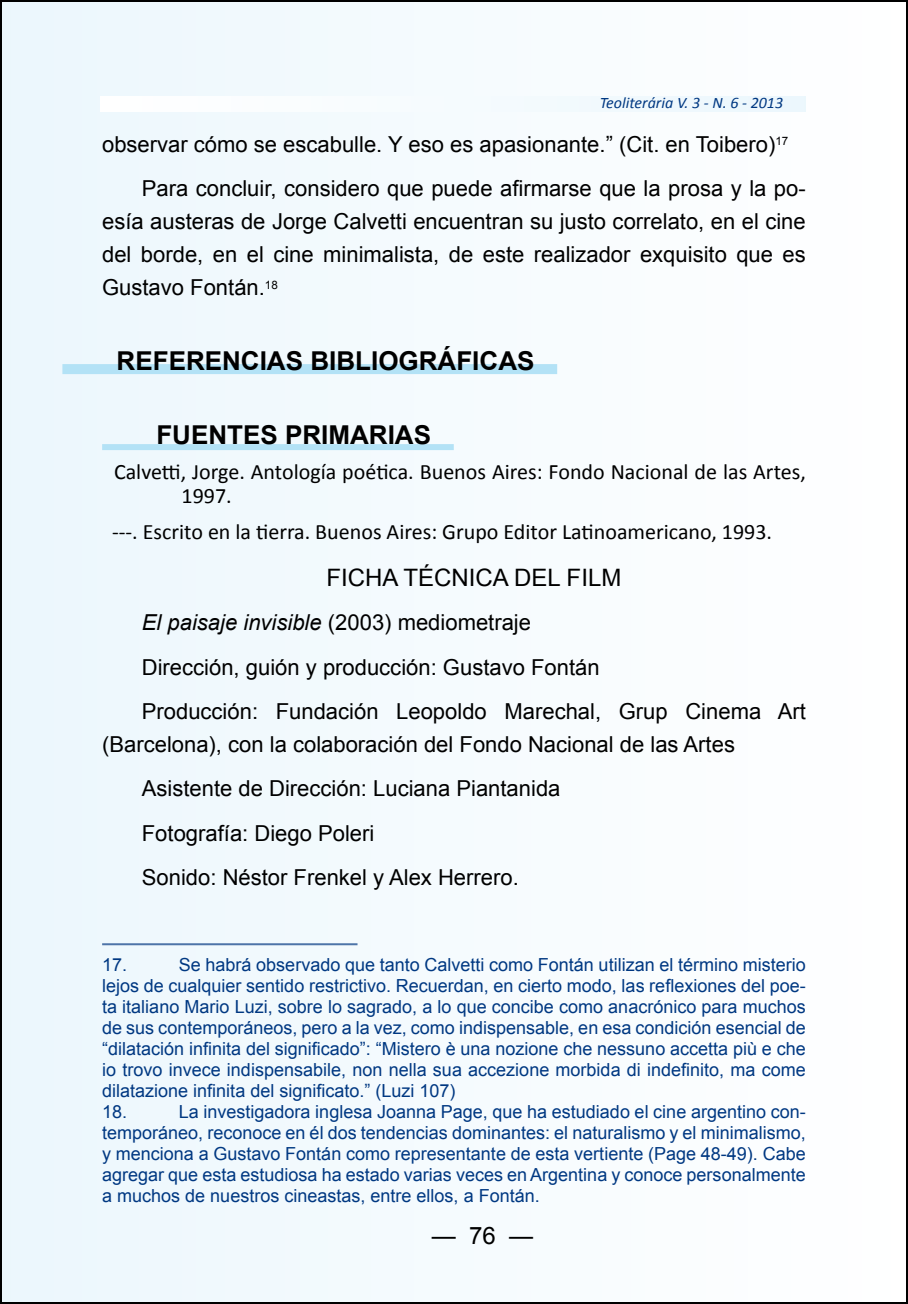
<style>
.page{position:relative;width:908px;height:1304px;background:#fff}
.page>*{position:absolute;margin:0;border:0;box-sizing:border-box;transform-origin:0 0}
.t1{font:700 26px "Arial";color:#000}
.t2{font:24px "Arial";color:#000}
.t3{font:22px/44.4px "Arial";color:#000}
.t4{font:22px/24px "Calibri";color:#000}
.t5{font:18px/21px "Arial";color:#003882}
.t6{font:italic 16px "Calibri";color:#003882}
.s1{font-style:italic}
</style>
<div class="page">
<div style="left:1px;top:1px;width:905px;height:1302px;background:#f5fbfe"></div>
<div style="left:62px;top:364px;width:495px;height:10px;background:#b3e2f6"></div>
<div style="left:102px;top:444px;width:351px;height:6px;background:#b3e2f6"></div>
<hr style="left:102px;top:943px;width:255px;height:2px;background:#4d74a8">
<p class="t6" style="left:599px;top:93px;width:185px">Teoliterária V. 3 - N. 6 - 2013</p>
<p class="t3" style="left:142px;top:122px;width:665px;text-indent:-40px">observar cómo se escabulle. Y eso es apasionante.” (Cit. en Toibero)<sup>17<br></sup>Para concluir, considero que puede afirmarse que la prosa y la po-</p>
<p class="t3" style="left:102px;top:205px;width:704px;line-height:33px;text-align:justify">esía austeras de Jorge Calvetti encuentran su justo correlato, en el cine del borde, en el cine minimalista, de este realizador exquisito que es Gustavo Fontán.<sup>18</sup></p>
<h1 class="t1" style="left:117px;top:343px;width:419px">REFERENCIAS BIBLIOGRÁFICAS</h1>
<h1 class="t1" style="left:156px;top:418px;width:276px">FUENTES PRIMARIAS</h1>
<p class="t4" style="left:181px;top:459px;width:625px;text-indent:-67px">Calvetti, Jorge. Antología poética. Buenos Aires: Fondo Nacional de las Artes,<br>1997.</p>
<p class="t4" style="left:112px;top:518px;width:661px">---. Escrito en la tierra. Buenos Aires: Grupo Editor Latinoamericano, 1993.</p>
<h2 class="t2" style="left:326px;top:562px;width:296px">FICHA TÉCNICA DEL FILM</h2>
<p class="t3" style="left:142px;top:601px;width:665px"><span class="s1">El paisaje invisible</span> (2003) mediometraje<br>Dirección, guión y producción: Gustavo Fontán<br>Producción: Fundación Leopoldo Marechal, Grup Cinema Art</p>
<p class="t3" style="left:142px;top:722px;width:594px;text-indent:-40px">(Barcelona), con la colaboración del Fondo Nacional de las Artes Asistente de Dirección: Luciana Piantanida<br>Fotografía: Diego Poleri<br>Sonido: Néstor Frenkel y Alex Herrero.</p>
<p class="t5" style="left:102px;top:954px;width:705px;text-indent:77px">Se habrá observado que tanto Calvetti como Fontán utilizan el término misterio lejos de cualquier sentido restrictivo. Recuerdan, en cierto modo, las reflexiones del poe&shy;ta italiano Mario Luzi, sobre lo sagrado, a lo que concibe como anacrónico para muchos de sus contemporáneos, pero a la vez, como indispensable, en esa condición esencial de “dilatación infinita del significado”: “Mistero è una nozione che nessuno accetta più e che io trovo invece indispensabile, non nella sua accezione morbida di indefinito, ma come dilatazione infinita del significato.” (Luzi 107)<br>18.</p>
<p class="t5" style="left:102px;top:954px;width:27px">17.</p>
<p class="t5" style="left:102px;top:1101px;width:704px;text-align:justify;text-indent:77px">La investigadora inglesa Joanna Page, que ha estudiado el cine argentino con&shy;temporáneo, reconoce en él dos tendencias dominantes: el naturalismo y el minimalismo, y menciona a Gustavo Fontán como representante de esta vertiente (Page 48-49). Cabe agregar que esta estudiosa ha estado varias veces en Argentina y conoce personalmente a muchos de nuestros cineastas, entre ellos, a Fontán.</p>
<h2 class="t2" style="left:431px;top:1219px;width:103px">— 76 —</h2>
</div>
